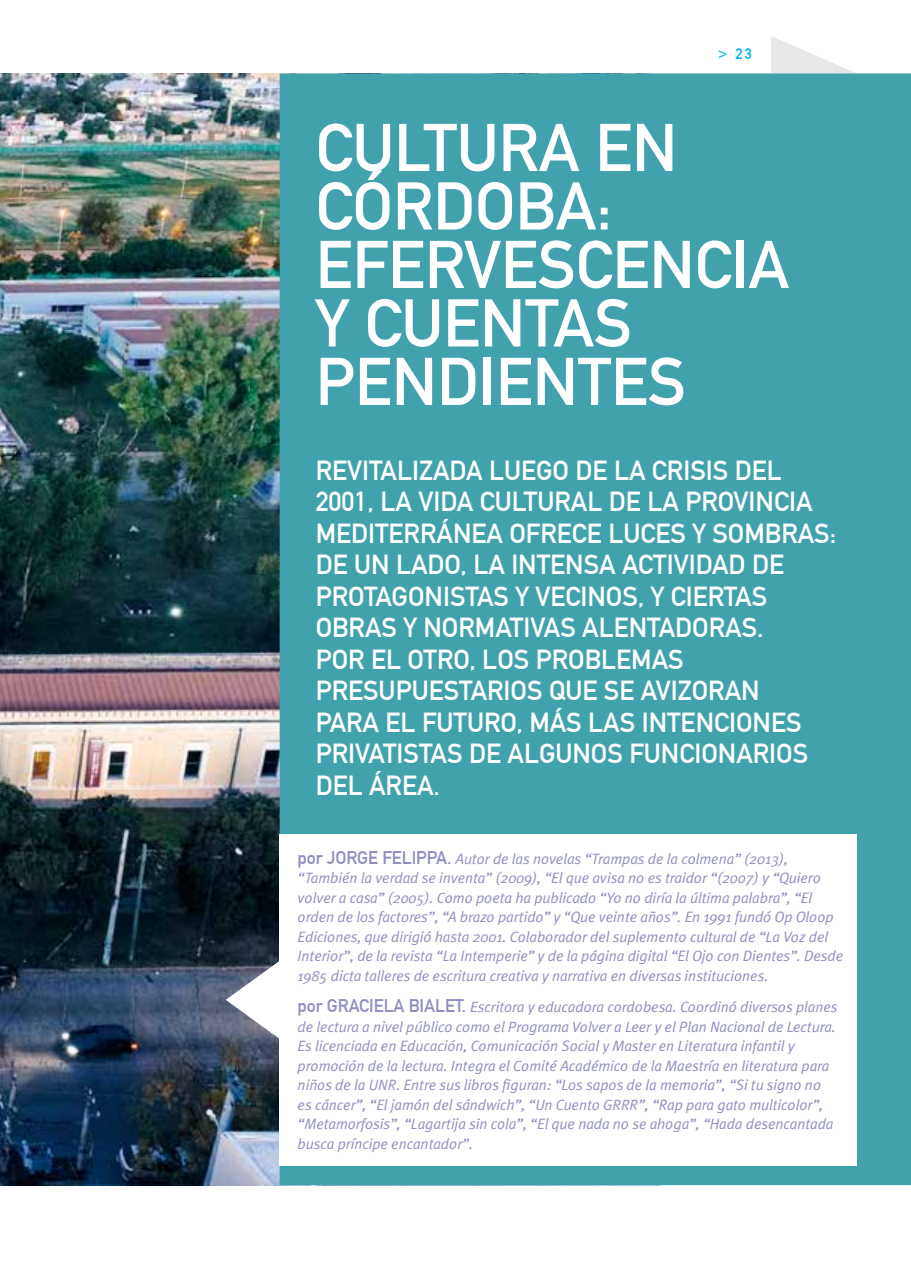
<style>
.page{position:relative;width:911px;height:1263px;background:#fff}
.page>*{position:absolute;margin:0;border:0;box-sizing:border-box;transform-origin:0 0}
.t1{font:66.3px/58.5px "DIN1451 Mittelschrift";color:#fff}
.t2{font:27px/31.5px "DIN1451 Mittelschrift";color:#fff}
.t3{font:italic 15px/19.5px "Meta Plus Normal";letter-spacing:-.005em;color:#908ec1}
.t4{font:15px "DIN1451 Mittelschrift";color:#00b3f0}
.s1{font-family:"DIN1451 Mittelschrift";font-style:normal;font-size:18px}
</style>
<div class="page">
<img style="left:0;top:74px;width:280px;height:1111px">
<div style="left:280px;top:73px;width:631px;height:1112px;background:#41a2ae"></div>
<div style="left:280px;top:834px;width:577px;height:332px;background:#fff"></div>
<svg style="left:226px;top:961px;width:54px;height:78px"></svg>
<p class="t4" style="left:718px;top:45px;width:35px">&gt; 23</p>
<h1 class="t1" style="left:316px;top:119px;width:475px">CULTURA EN<br>CÓRDOBA:<br>EFERVESCENCIA<br>Y CUENTAS<br>PENDIENTES</h1>
<p class="t2" style="left:316px;top:455px;width:522px">REVITALIZADA LUEGO DE LA CRISIS DEL<br>2001, LA VIDA CULTURAL DE LA PROVINCIA<br>MEDITERRÁNEA OFRECE LUCES Y SOMBRAS:<br>DE UN LADO, LA INTENSA ACTIVIDAD DE<br>PROTAGONISTAS Y VECINOS, Y CIERTAS<br>OBRAS Y NORMATIVAS ALENTADORAS.<br>POR EL OTRO, LOS PROBLEMAS<br>PRESUPUESTARIOS QUE SE AVIZORAN<br>PARA EL FUTURO, MÁS LAS INTENCIONES<br>PRIVATISTAS DE ALGUNOS FUNCIONARIOS<br>DEL ÁREA.</p>
<p class="t3" style="left:298px;top:849px;width:547px"><span class="s1">POR JORGE FELIPPA.</span> Autor de las novelas “Trampas de la colmena” (2013), “También la verdad se inventa” (2009), “El que avisa no es traidor “(2007) y “Quiero volver a casa” (2005). Como poeta ha publicado “Yo no diría la última palabra”, “El orden de los factores”, “A brazo partido” y “Que veinte años”. En 1991 fundó Op Oloop Ediciones, que dirigió hasta 2001. Colaborador del suplemento cultural de “La Voz del Interior”, de la revista “La Intemperie” y de la página digital “El Ojo con Dientes”. Desde 1985 dicta talleres de escritura creativa y narrativa en diversas instituciones.</p>
<p class="t3" style="left:298px;top:997px;width:541px"><span class="s1">POR GRACIELA BIAL ET.</span> Escritora y educadora cordobesa. Coordinó diversos planes de lectura a nivel público como el Programa Volver a Leer y el Plan Nacional de Lectura.<br>Es licenciada en Educación, Comunicación Social y Master en Literatura infantil y promoción de la lectura. Integra el Comité Académico de la Maestría en literatura para niños de la UNR. Entre sus libros figuran: “Los sapos de la memoria”, “Si tu signo no es cáncer”, “El jamón del sándwich”, “Un Cuento GRRR”, “Rap para gato multicolor”, “Metamorfosis”, “Lagartija sin cola”, “El que nada no se ahoga”, “Hada desencantada busca príncipe encantador”.</p>
</div>
